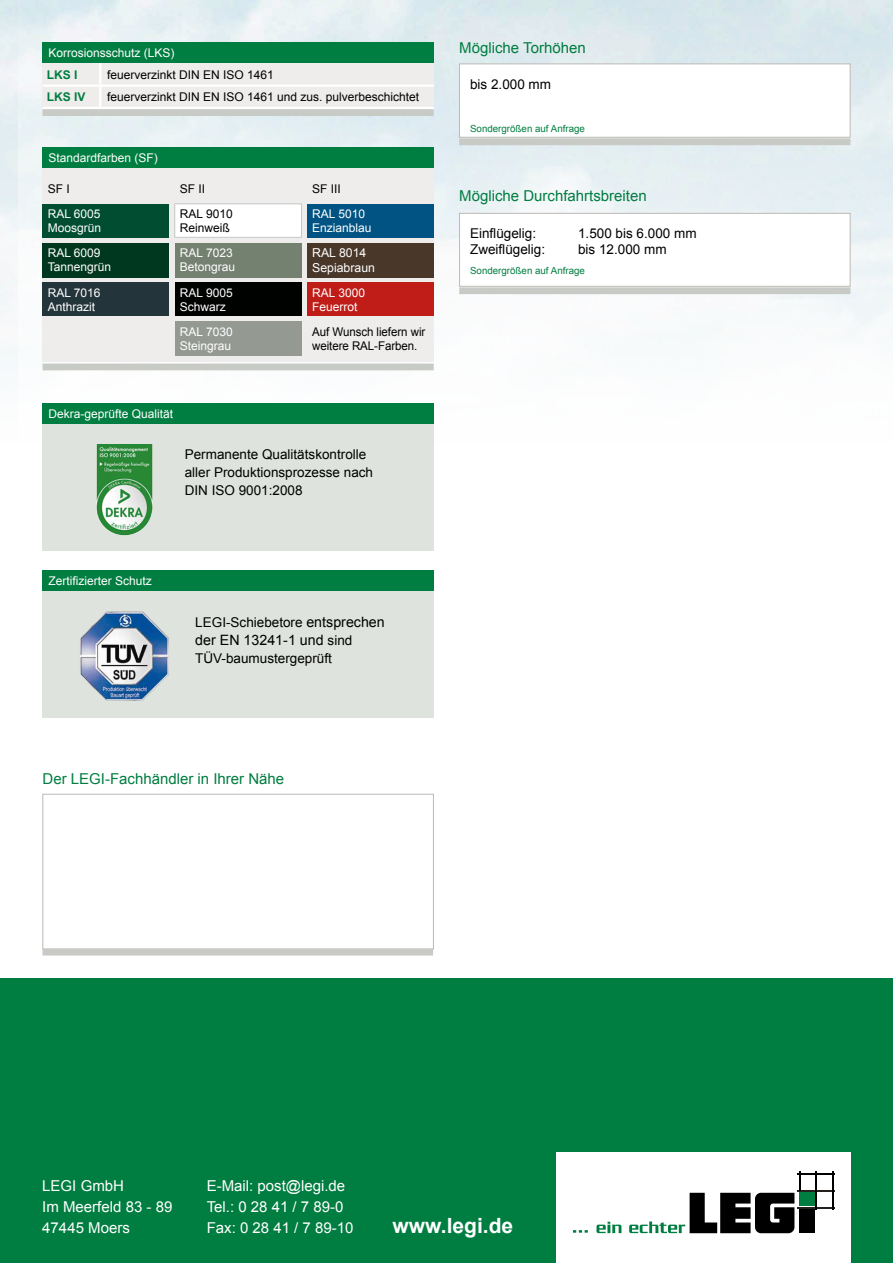
<style>
.page{position:relative;width:893px;height:1263px;background:#fff}
.page>*{position:absolute;margin:0;border:0;box-sizing:border-box;transform-origin:0 0}
.t1{font:700 21px "Arial";color:#fff}
.t2{font:15px/21px "Arial";color:#fff}
.t3{font:15px "Arial";color:#007d40}
.t4{font:14.25px "Arial";color:#000}
.t5{font:13.5px/18px "Arial";color:#000}
.t6{font:12.3px/14.7px "Arial";color:#fff}
.t7{font:12px/14.4px "Arial";color:#fff}
.t8{font:12px/14.4px "Arial";color:#000}
.t9{font:12px/14.2px "Arial";color:#000;scale:.96 1}
.t10{font:700 12px "Arial";color:#007d40}
.t11{font:9.75px "Arial";color:#007d40}
.s1{font-size:14.25px}
.s2{font-size:13.5px}
</style>
<div class="page">
<img style="left:0;top:0;width:893px;height:442px">
<div style="left:43px;top:570px;width:391px;height:147px;background:#dee4dd"></div>
<div style="left:43px;top:570px;width:391px;height:21px;background:#007d40"></div>
<img style="left:80px;top:612px;width:89px;height:89px">
<div style="left:43px;top:794px;width:391px;height:155px;border:1px solid #bdbab5"></div>
<div style="left:43px;top:949px;width:390px;height:6px;background:#c8cac6"></div>
<div style="left:459px;top:64px;width:391px;height:74px;background:#fff;border:1px solid #bdbab5"></div>
<div style="left:459px;top:138px;width:391px;height:7px;background:#c8cac6"></div>
<div style="left:459px;top:287px;width:391px;height:7px;background:#c8cac6"></div>
<div style="left:459px;top:213px;width:391px;height:74px;background:#fff;border:1px solid #bdbab5"></div>
<div style="left:0;top:978px;width:893px;height:285px;background:#007d40"></div>
<div style="left:556px;top:1152px;width:294px;height:111px;background:#fff"></div>
<div style="left:43px;top:43px;width:391px;height:73px;background:#eeedec"></div>
<div style="left:43px;top:43px;width:391px;height:20px;background:#007d40"></div>
<hr style="left:99px;top:63px;width:2px;height:21px;background:#fff">
<hr style="left:43px;top:84px;width:57px;height:3px;background:#fff">
<hr style="left:100px;top:84px;width:334px;height:3px;background:#fff">
<hr style="left:99px;top:87px;width:2px;height:20px;background:#fff">
<hr style="left:43px;top:107px;width:57px;height:2px;background:#fff">
<hr style="left:100px;top:107px;width:334px;height:2px;background:#fff">
<div style="left:43px;top:109px;width:391px;height:7px;background:#c8cac6"></div>
<div style="left:43px;top:403px;width:391px;height:147px;background:#dee4dd"></div>
<div style="left:43px;top:403px;width:391px;height:21px;background:#007d40"></div>
<img style="left:96px;top:444px;width:57px;height:91px">
<div style="left:43px;top:147px;width:391px;height:214px;background:#eeedec"></div>
<div style="left:43px;top:147px;width:391px;height:21px;background:#007d40"></div>
<div style="left:43px;top:204px;width:126px;height:33px;background:#004d32"></div>
<div style="left:175px;top:204px;width:126px;height:33px;background:#fff"></div>
<div style="left:307px;top:204px;width:127px;height:33px;background:#005382"></div>
<div style="left:43px;top:243px;width:126px;height:34px;background:#00381f"></div>
<div style="left:175px;top:243px;width:126px;height:34px;background:#748070"></div>
<div style="left:307px;top:243px;width:127px;height:34px;background:#493729"></div>
<div style="left:43px;top:283px;width:126px;height:33px;background:#23343a"></div>
<div style="left:175px;top:283px;width:126px;height:33px;background:#000200"></div>
<div style="left:307px;top:283px;width:127px;height:33px;background:#c01d18"></div>
<div style="left:175px;top:322px;width:126px;height:34px;background:#949992"></div>
<hr style="left:174px;top:203px;width:128px;height:1px;background:#c5c6c8">
<hr style="left:174px;top:204px;width:1px;height:33px;background:#c5c6c8">
<hr style="left:301px;top:204px;width:1px;height:33px;background:#c5c6c8">
<hr style="left:174px;top:237px;width:128px;height:1px;background:#c5c6c8">
<div style="left:43px;top:364px;width:391px;height:6px;background:#c8cac6"></div>
<svg style="left:573px;top:1230px;width:15px;height:3px"></svg>
<svg style="left:596px;top:1222px;width:26px;height:11px"></svg>
<div style="left:799px;top:1207px;width:15px;height:26px;background:#000"></div>
<hr style="left:798px;top:1207px;width:37px;height:1px;background:#24201c">
<hr style="left:798px;top:1190px;width:37px;height:1px;background:#24201c">
<svg style="left:629px;top:1172px;width:172px;height:61px"></svg>
<hr style="left:798px;top:1173px;width:37px;height:1px;background:#000">
<hr style="left:816px;top:1172px;width:1px;height:38px;background:#000">
<hr style="left:832px;top:1172px;width:2px;height:38px;background:#000">
<div style="left:799px;top:1193px;width:15px;height:13px;background:#007d40"></div>
<p class="t7" style="left:49px;top:46px;width:128px">Korrosionsschutz (LKS)</p>
<p class="t10" style="left:47px;top:67px;width:32px">LKS I</p>
<p class="t8" style="left:107px;top:68px;width:168px">feuerverzinkt DIN EN ISO 1461</p>
<p class="t10" style="left:47px;top:89px;width:40px">LKS IV</p>
<p class="t8" style="left:107px;top:90px;width:314px">feuerverzinkt DIN EN ISO 1461 und zus. pulverbeschichtet</p>
<p class="t7" style="left:49px;top:150px;width:111px">Standardfarben (SF)</p>
<p class="t8" style="left:48px;top:182px;width:24px">SF I</p>
<p class="t8" style="left:180px;top:182px;width:27px">SF II</p>
<p class="t8" style="left:312px;top:182px;width:30px">SF III</p>
<p class="t7" style="left:48px;top:206px;width:55px">RAL 6005<br>Moosgrün</p>
<p class="t8" style="left:180px;top:206px;width:54px">RAL 9010<br>Reinweiß</p>
<p class="t7" style="left:312px;top:206px;width:61px">RAL 5010<br>Enzianblau</p>
<p class="t7" style="left:48px;top:246px;width:65px">RAL 6009<br>Tannengrün</p>
<p class="t7" style="left:180px;top:246px;width:57px">RAL 7023<br>Betongrau</p>
<p class="t6" style="left:312px;top:246px;width:64px">RAL 8014<br>Sepiabraun</p>
<p class="t7" style="left:48px;top:285px;width:54px">RAL 7016<br>Anthrazit</p>
<p class="t7" style="left:180px;top:285px;width:54px">RAL 9005<br>Schwarz</p>
<p class="t7" style="left:312px;top:285px;width:54px">RAL 3000<br>Feuerrot</p>
<p class="t7" style="left:180px;top:324px;width:54px">RAL 7030<br>Steingrau</p>
<p class="t9" style="left:312px;top:324px;width:119px">Auf Wunsch liefern wir weitere RAL-Farben.</p>
<p class="t7" style="left:49px;top:406px;width:126px">Dekra-geprüfte Qualität</p>
<p class="t5" style="left:185px;top:445px;width:190px">Permanente Qualitätskontrolle aller Produktionsprozesse nach<br>DIN ISO 9001:2008</p>
<p class="t7" style="left:49px;top:573px;width:105px">Zertifizierter Schutz</p>
<p class="t5" style="left:195px;top:613px;width:191px">LEGI-Schiebetore <span class="s1">entsprechen</span></p>
<p class="t4" style="left:195px;top:631px;width:159px">der EN 13241-1 und <span class="s2">sind</span></p>
<p class="t5" style="left:195px;top:649px;width:138px">TÜV-baumustergeprüft</p>
<p class="t3" style="left:459px;top:38px;width:128px">Mögliche Torhöhen</p>
<p class="t5" style="left:470px;top:75px;width:83px">bis 2.000 mm</p>
<p class="t11" style="left:470px;top:122px;width:116px">Sondergrößen auf Anfrage</p>
<p class="t3" style="left:459px;top:186px;width:189px">Mögliche Durchfahrtsbreiten</p>
<p class="t5" style="left:470px;top:224px;width:68px">Einflügelig:</p>
<p class="t5" style="left:578px;top:224px;width:120px">1.500 bis 6.000 mm</p>
<p class="t5" style="left:470px;top:240px;width:77px">Zweiflügelig:</p>
<p class="t5" style="left:578px;top:240px;width:90px">bis 12.000 mm</p>
<p class="t11" style="left:470px;top:264px;width:116px">Sondergrößen auf Anfrage</p>
<p class="t3" style="left:43px;top:768px;width:243px">Der LEGI-Fachhändler in Ihrer Nähe</p>
<p class="t2" style="left:42px;top:1175px;width:132px">LEGI GmbH<br>Im Meerfeld 83 - 89<br>47445 Moers</p>
<p class="t2" style="left:207px;top:1175px;width:148px">E-Mail: post@legi.de<br>Tel.: 0 28 41 / 7 89-0<br>Fax: 0 28 41 / 7 89-10</p>
<h1 class="t1" style="left:393px;top:1212px;width:122px">www.legi.de</h1>
</div>
